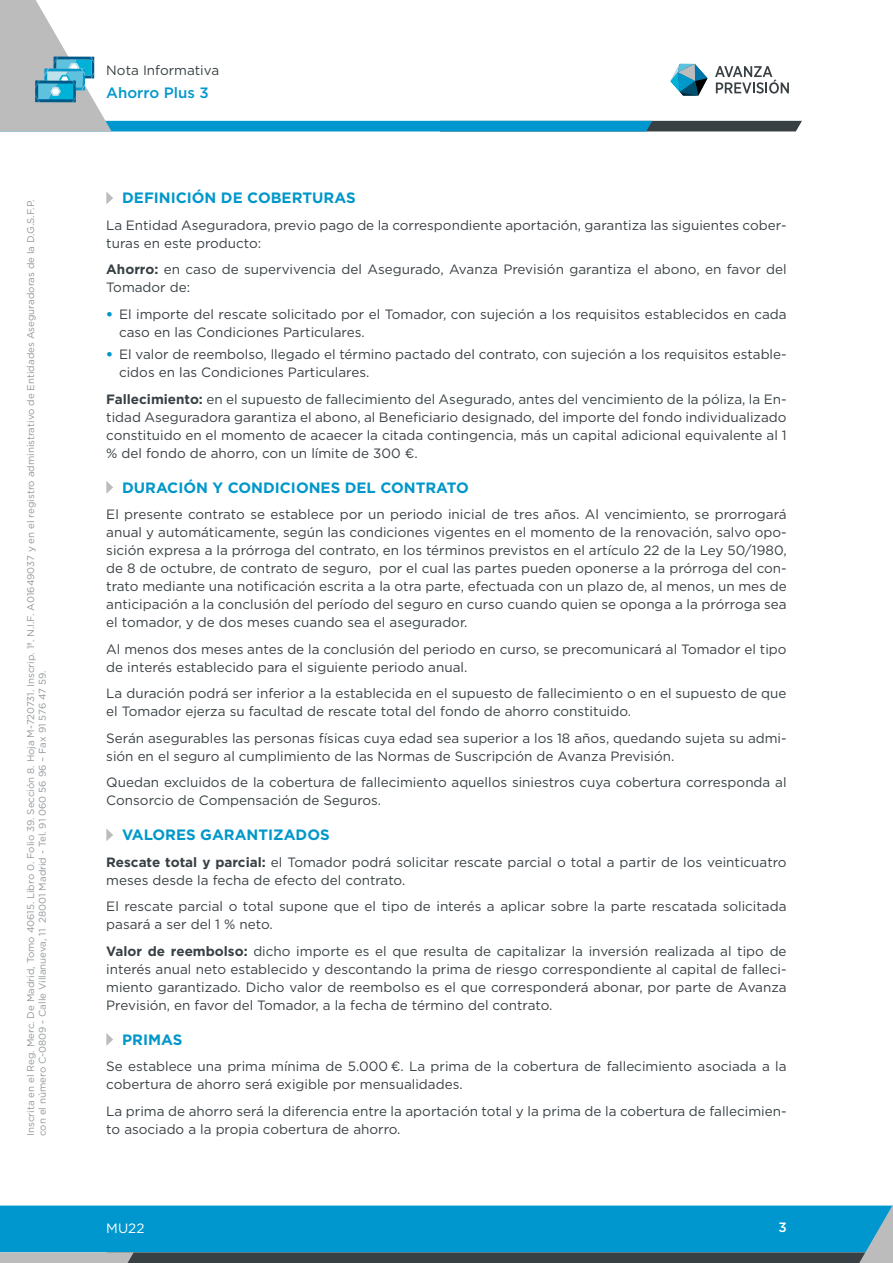
<style>
.page{position:relative;width:893px;height:1263px;background:#fff}
.page>*{position:absolute;margin:0;border:0;box-sizing:border-box;transform-origin:0 0}
.t1{font:700 15px "Gotham";color:#0097ca}
.t2{font:500 15px "Gotham";color:#0097cc}
.t3{font:13.5px/18px "Gotham";color:#384044}
.t4{font:13.5px "Gotham";color:#fff}
.t5{font:500 13.5px "Gotham";color:#fff}
.t6{font:9.75px/11.7px "Gotham";color:#92979b}
.s1{font-weight:700}
.s2{font-weight:900;color:#0097ca}
</style>
<div class="page">
<svg style="left:0;top:1205px;width:893px;height:58px;background:#148db9"></svg>
<svg style="left:0;top:0;width:802px;height:131px"></svg>
<svg style="left:106px;top:192px;width:7px;height:12px"></svg>
<svg style="left:106px;top:481px;width:7px;height:13px"></svg>
<svg style="left:106px;top:828px;width:7px;height:13px"></svg>
<svg style="left:106px;top:1033px;width:7px;height:13px"></svg>
<p class="t6" style="left:25px;top:1136px;width:938px;rotate:-90deg">Inscrita en el Reg. Merc. De Madrid, Tomo 40615. Libro 0. Folio 39. Sección 8. Hoja M-720731. Inscrip. 1ª. N.I.F. A01649037 y en el registro administrativo de Entidades Aseguradoras de la D.G.S.F.P. con el número C-0809 - Calle Villanueva, 11 28001 Madrid - Tel. 91 060 56 96 – Fax 91 576 47 59.</p>
<p class="t3" style="left:106px;top:61px;width:114px">Nota Informativa</p>
<p class="t2" style="left:106px;top:83px;width:104px">Ahorro Plus 3</p>
<p class="t1" style="left:122px;top:188px;width:235px">DEFINICIÓN DE COBERTURAS</p>
<p class="t3" style="left:106px;top:216px;width:682px">La Entidad Aseguradora, previo pago de la correspondiente aportación, garantiza las siguientes cober&shy;turas en este producto:</p>
<p class="t3" style="left:106px;top:260px;width:682px"><span class="s1">Ahorro:</span> en caso de supervivencia del Asegurado, Avanza Previsión garantiza el abono, en favor del<br>Tomador de:</p>
<p class="t3" style="left:119px;top:305px;width:669px;text-indent:-13px"><span class="s2">•</span> El importe del rescate solicitado por el Tomador, con sujeción a los requisitos establecidos en cada caso en las Condiciones Particulares.</p>
<p class="t3" style="left:119px;top:345px;width:669px;text-indent:-13px"><span class="s2">•</span> El valor de reembolso, llegado el término pactado del contrato, con sujeción a los requisitos estable&shy;cidos en las Condiciones Particulares.</p>
<p class="t3" style="left:106px;top:390px;width:682px;text-align:justify"><span class="s1">Fallecimiento:</span> en el supuesto de fallecimiento del Asegurado, antes del vencimiento de la póliza, la En&shy;tidad Aseguradora garantiza el abono, al Beneficiario designado, del importe del fondo individualizado constituido en el momento de acaecer la citada contingencia, más un capital adicional equivalente al 1 % del fondo de ahorro, con un límite de 300 €.</p>
<p class="t1" style="left:122px;top:477px;width:348px">DURACIÓN Y CONDICIONES DEL CONTRATO</p>
<p class="t3" style="left:106px;top:505px;width:682px;text-align:justify">El presente contrato se establece por un periodo inicial de tres años. Al vencimiento, se prorrogará anual y automáticamente, según las condiciones vigentes en el momento de la renovación, salvo opo&shy;sición expresa a la prórroga del contrato, en los términos previstos en el artículo 22 de la Ley 50/1980, de 8 de octubre, de contrato de seguro, por el cual las partes pueden oponerse a la prórroga del con&shy;trato mediante una notificación escrita a la otra parte, efectuada con un plazo de, al menos, un mes de anticipación a la conclusión del período del seguro en curso cuando quien se oponga a la prórroga sea el tomador, y de dos meses cuando sea el asegurador.</p>
<p class="t3" style="left:106px;top:640px;width:682px">Al menos dos meses antes de la conclusión del periodo en curso, se precomunicará al Tomador el tipo de interés establecido para el siguiente periodo anual.</p>
<p class="t3" style="left:106px;top:684px;width:682px">La duración podrá ser inferior a la establecida en el supuesto de fallecimiento o en el supuesto de que el Tomador ejerza su facultad de rescate total del fondo de ahorro constituido.</p>
<p class="t3" style="left:106px;top:729px;width:682px">Serán asegurables las personas físicas cuya edad sea superior a los 18 años, quedando sujeta su admi&shy;sión en el seguro al cumplimiento de las Normas de Suscripción de Avanza Previsión.</p>
<p class="t3" style="left:106px;top:773px;width:682px">Quedan excluidos de la cobertura de fallecimiento aquellos siniestros cuya cobertura corresponda al<br>Consorcio de Compensación de Seguros.</p>
<p class="t1" style="left:122px;top:825px;width:209px">VALORES GARANTIZADOS</p>
<p class="t3" style="left:106px;top:853px;width:682px"><span class="s1">Rescate total y parcial:</span> el Tomador podrá solicitar rescate parcial o total a partir de los veinticuatro meses desde la fecha de efecto del contrato.</p>
<p class="t3" style="left:106px;top:897px;width:682px">El rescate parcial o total supone que el tipo de interés a aplicar sobre la parte rescatada solicitada pasará a ser del 1 % neto.</p>
<p class="t3" style="left:106px;top:942px;width:682px;text-align:justify"><span class="s1">Valor de reembolso:</span> dicho importe es el que resulta de capitalizar la inversión realizada al tipo de interés anual neto establecido y descontando la prima de riesgo correspondiente al capital de falleci&shy;miento garantizado. Dicho valor de reembolso es el que corresponderá abonar, por parte de Avanza Previsión, en favor del Tomador, a la fecha de término del contrato.</p>
<p class="t1" style="left:122px;top:1029px;width:62px">PRIMAS</p>
<p class="t3" style="left:106px;top:1057px;width:682px">Se establece una prima mínima de 5.000 €. La prima de la cobertura de fallecimiento asociada a la cobertura de ahorro será exigible por mensualidades.</p>
<p class="t3" style="left:106px;top:1102px;width:682px">La prima de ahorro será la diferencia entre la aportación total y la prima de la cobertura de fallecimien&shy;to asociado a la propia cobertura de ahorro.</p>
<p class="t4" style="left:106px;top:1219px;width:40px">MU22</p>
<p class="t5" style="left:778px;top:1218px;width:10px">3</p>
</div>
